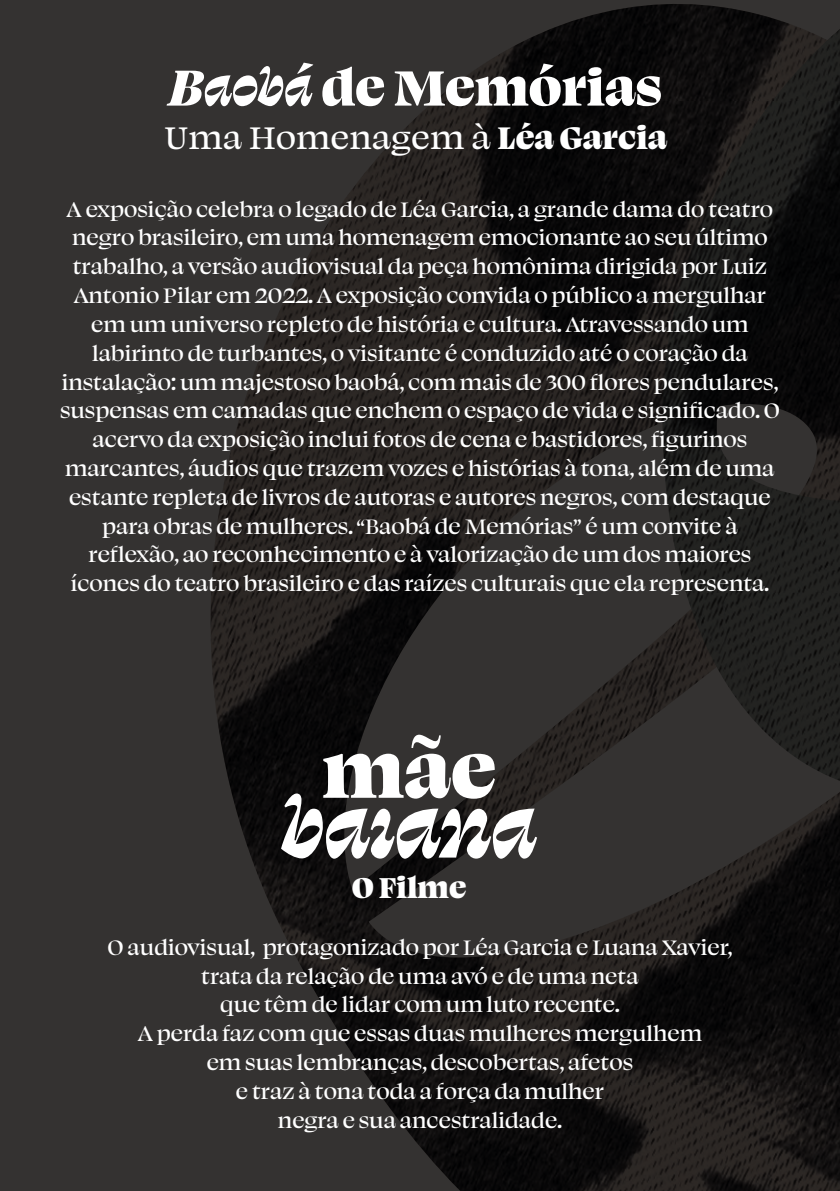
<style>
.page{position:relative;width:840px;height:1191px;background:#fff}
.page>*{position:absolute;margin:0;border:0;box-sizing:border-box;transform-origin:0 0}
.t1{font:900 56.8px "Swear Display";color:#fff}
.t2{font:500 35.8px "Swear Deck";color:#fff}
.t3{font:900 33px "Swear Display";color:#fff}
.t4{font:500 24px/28.8px "Swear Display";color:#fff;text-align:center}
.s1{font-family:"Swear Display Black Cilati";font-weight:400;font-size:58.2px}
.s2{font-family:"Swear Display";font-weight:900}
</style>
<div class="page">
<div style="left:0;top:0;width:839px;height:1191px;background:#343231"></div>
<img style="left:210px;top:4px;width:629px;height:1187px">
<svg style="left:281px;top:734px;width:256px;height:124px"></svg>
<h1 class="t1" style="left:170px;top:50px;width:493px"><span class="s1">Baobá</span> de Memórias</h1>
<h2 class="t2" style="left:164px;top:114px;width:504px">Uma Homenagem à <span class="s2">Léa Garcia</span></h2>
<p class="t4" style="left:60px;top:193px;width:721px">A exposição celebra o legado de Léa Garcia, a grande dama do teatro negro brasileiro, em uma homenagem emocionante ao seu último trabalho, a versão audiovisual da peça homônima dirigida por Luiz Antonio Pilar em 2022. A exposição convida o público a mergulhar em um universo repleto de história e cultura. Atravessando um labirinto de turbantes, o visitante é conduzido até o coração da instalação: um majestoso baobá, com mais de 300 flores pendulares, suspensas em camadas que enchem o espaço de vida e significado. O acervo da exposição inclui fotos de cena e bastidores, figurinos marcantes, áudios que trazem vozes e histórias à tona, além de uma estante repleta de livros de autoras e autores negros, com destaque para obras de mulheres. “Baobá de Memórias” é um convite à reflexão, ao reconhecimento e à valorização de um dos maiores ícones do teatro brasileiro e das raízes culturais que ela representa.</p>
<h3 class="t3" style="left:352px;top:865px;width:116px">O Filme</h3>
<p class="t4" style="left:108px;top:931px;width:625px">O audiovisual, protagonizado por Léa Garcia e Luana Xavier, trata da relação de uma avó e de uma neta<br>que têm de lidar com um luto recente.<br>A perda faz com que essas duas mulheres mergulhem<br>em suas lembranças, descobertas, afetos<br>e traz à tona toda a força da mulher<br>negra e sua ancestralidade.</p>
</div>
